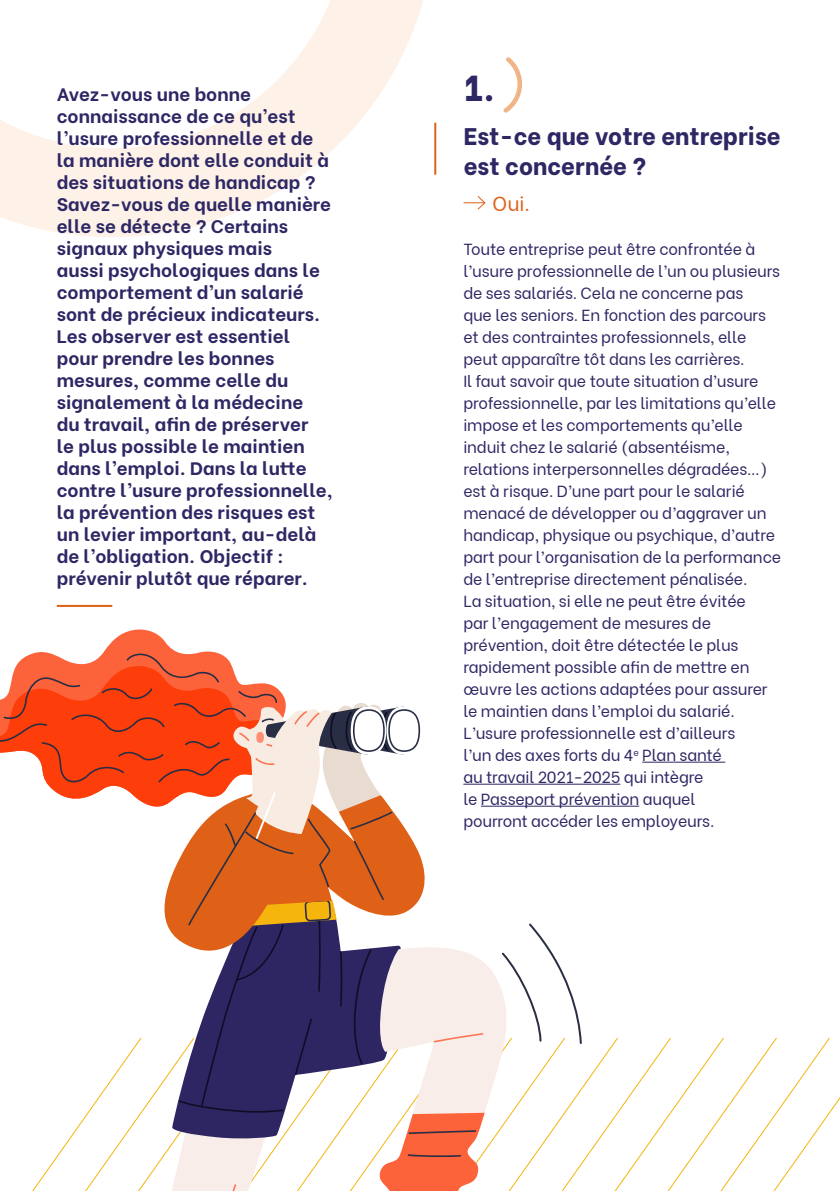
<style>
.page{position:relative;width:840px;height:1191px;background:#fff}
.page>*{position:absolute;margin:0;border:0;box-sizing:border-box;transform-origin:0 0}
.t1{font:800 36px "Be Vietnam";color:#2d2764}
.t2{font:800 24px/30px "Be Vietnam";color:#2d2764}
.t3{font:20px "Be Vietnam";color:#dd6217}
.t4{font:700 18px/22px "Be Vietnam";color:#2d2764;scale:1.05 1}
.t5{font:16px/22px "Be Vietnam";letter-spacing:-.01em;color:#2d2764}
</style>
<div class="page">
<svg style="left:582px;top:1037px;width:257px;height:154px"></svg>
<svg style="left:0;top:0;width:423px;height:237px"></svg>
<hr style="left:57px;top:605px;width:55px;height:2px;background:#dd6217">
<hr style="left:434px;top:123px;width:2px;height:52px;background:#dd6217">
<hr style="left:642px;top:761px;width:82px;height:1px;background:#2d2764">
<hr style="left:463px;top:783px;width:157px;height:1px;background:#2d2764">
<hr style="left:480px;top:805px;width:159px;height:1px;background:#2d2764">
<svg style="left:503px;top:57px;width:19px;height:56px"></svg>
<svg style="left:463px;top:196px;width:23px;height:14px"></svg>
<svg style="left:35px;top:629px;width:182px;height:24px"></svg>
<svg style="left:0;top:653px;width:582px;height:538px"></svg>
<p class="t4" style="left:57px;top:81px;width:264px">Avez-vous une bonne connaissance de ce qu’est l’usure professionnelle et de la manière dont elle conduit à des situations de handicap ?<br>Savez-vous de quelle manière elle se détecte ? Certains signaux physiques mais<br>aussi psychologiques dans le comportement d’un salarié sont de précieux indicateurs.<br>Les observer est essentiel pour prendre les bonnes mesures, comme celle du signalement à la médecine<br>du travail, afin de préserver<br>le plus possible le maintien dans l’emploi. Dans la lutte contre l’usure professionnelle, la prévention des risques est un levier important, au-delà de l’obligation. Objectif : prévenir plutôt que réparer.</p>
<h1 class="t1" style="left:463px;top:58px;width:33px">1.</h1>
<h2 class="t2" style="left:463px;top:119px;width:318px">Est-ce que votre entreprise est concernée ?</h2>
<p class="t3" style="left:492px;top:187px;width:39px">Oui.</p>
<p class="t5" style="left:463px;top:236px;width:319px">Toute entreprise peut être confrontée à l’usure professionnelle de l’un ou plusieurs de ses salariés. Cela ne concerne pas<br>que les seniors. En fonction des parcours et des contraintes professionnels, elle peut apparaître tôt dans les carrières.<br>Il faut savoir que toute situation d’usure professionnelle, par les limitations qu’elle impose et les comportements qu’elle induit chez le salarié (absentéisme, relations interpersonnelles dégradées…) est à risque. D’une part pour le salarié menacé de développer ou d’aggraver un handicap, physique ou psychique, d’autre part pour l’organisation de la performance de l’entreprise directement pénalisée.<br>La situation, si elle ne peut être évitée<br>par l’engagement de mesures de prévention, doit être détectée le plus rapidement possible afin de mettre en œuvre les actions adaptées pour assurer le maintien dans l’emploi du salarié.<br>L’usure professionnelle est d’ailleurs<br>l’un des axes forts du 4<sup>e</sup> Plan santé<br>au travail 2021‑2025 qui intègre<br>le Passeport prévention auquel<br>pourront accéder les employeurs.</p>
</div>
